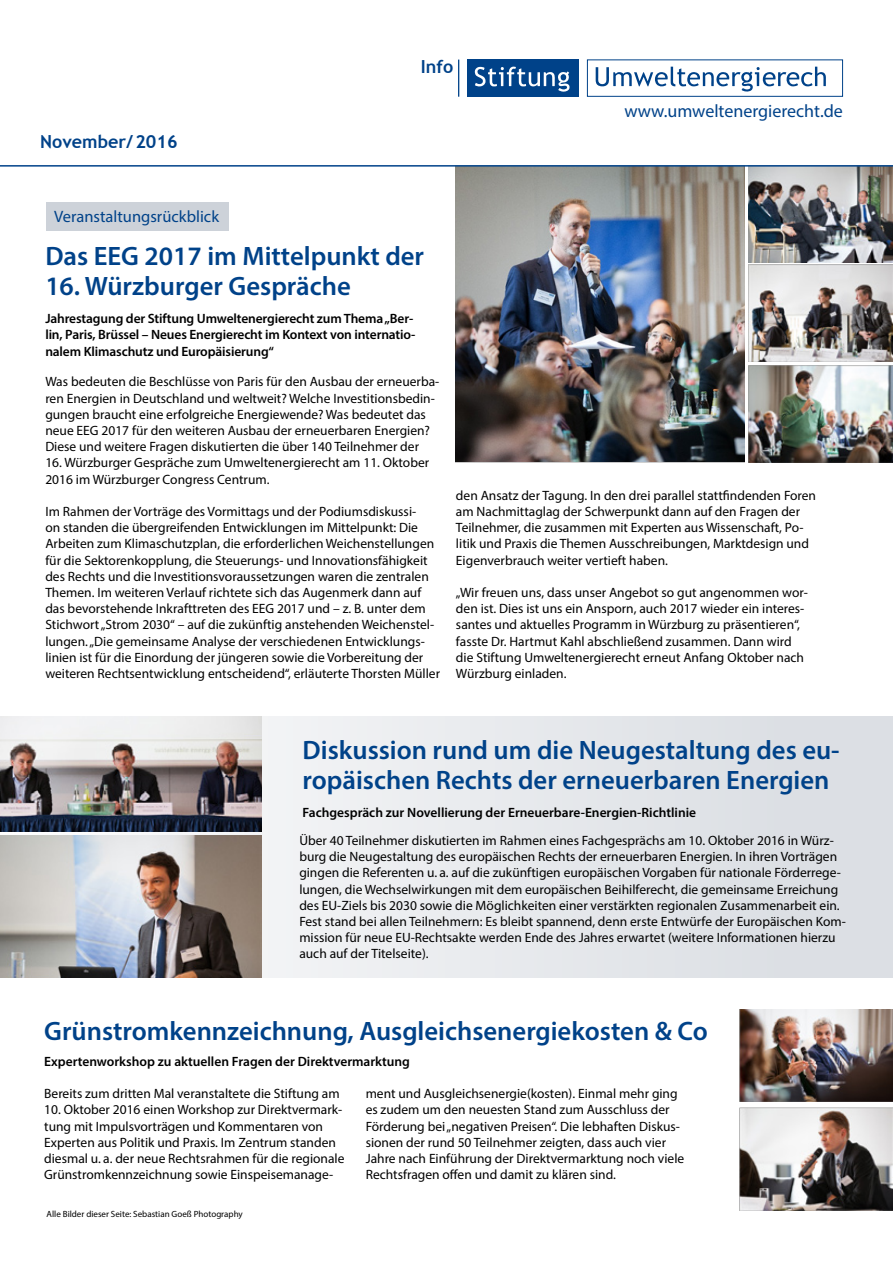
<style>
.page{position:relative;width:893px;height:1263px;background:#fff}
.page>*{position:absolute;margin:0;border:0;box-sizing:border-box;transform-origin:0 0}
.t1{font:600 26.7px/30px "Myriad Pro";color:#004289}
.t2{font:18px "Myriad Pro";color:#004289}
.t3{font:700 18px "Trebuchet MS";color:#004289}
.t4{font:16.5px "Myriad Pro";color:#004289}
.t5{font:13.5px/16.2px "Myriad Pro";color:#000}
.t6{font:600 13.5px/16.2px "Myriad Pro";letter-spacing:-.01em;color:#000}
.t7{font:9px "Myriad Pro";color:#000}
</style>
<div class="page">
<div style="left:0;top:717px;width:893px;height:261px;background:#e5e7eb"></div>
<div style="left:46px;top:202px;width:182px;height:28px;background:#cdd2d9"></div>
<img style="left:740px;top:1010px;width:153px;height:91px">
<img style="left:740px;top:1108px;width:153px;height:102px">
<img style="left:748px;top:167px;width:145px;height:95px">
<img style="left:749px;top:265px;width:144px;height:96px">
<img style="left:749px;top:366px;width:144px;height:96px">
<img style="left:456px;top:167px;width:288px;height:295px">
<img style="left:0;top:717px;width:261px;height:115px">
<img style="left:0;top:836px;width:261px;height:142px">
<div style="left:467px;top:60px;width:112px;height:37px;background:#004289"></div>
<svg style="left:475px;top:67px;width:95px;height:25px"></svg>
<div style="left:587px;top:60px;width:256px;height:37px;border:1px solid #004289"></div>
<svg style="left:596px;top:67px;width:230px;height:25px"></svg>
<hr style="left:458px;top:60px;width:1px;height:37px;background:#004289">
<hr style="left:0;top:165px;width:893px;height:2px;background:#004289">
<h2 class="t3" style="left:40px;top:130px;width:139px">November/ 2016</h2>
<p class="t4" style="left:54px;top:206px;width:166px">Veranstaltungsrückblick</p>
<h2 class="t3" style="left:421px;top:55px;width:34px">Info</h2>
<h1 class="t1" style="left:45px;top:240px;width:380px">Das EEG 2017 im Mittelpunkt der</h1>
<h1 class="t1" style="left:45px;top:270px;width:307px">16. Würzburger Gespräche</h1>
<p class="t6" style="left:45px;top:310px;width:372px">Jahrestagung der Stiftung Umweltenergierecht zum Thema „Ber&shy;lin, Paris, Brüssel – Neues Energierecht im Kontext von internatio&shy;nalem Klimaschutz und Europäisierung“</p>
<h2 class="t2" style="left:624px;top:100px;width:220px">www.umweltenergierecht.de</h2>
<p class="t5" style="left:45px;top:374px;width:396px">Was bedeuten die Beschlüsse von Paris für den Ausbau der erneuerba&shy;ren Energien in Deutschland und weltweit? Welche Investitionsbedin&shy;gungen braucht eine erfolgreiche Energiewende? Was bedeutet das neue EEG 2017 für den weiteren Ausbau der erneuerbaren Energien?<br>Diese und weitere Fragen diskutierten die über 140 Teilnehmer der</p>
<p class="t5" style="left:45px;top:455px;width:385px">16. Würzburger Gespräche zum Umweltenergierecht am 11. Oktober<br>2016 im Würzburger Congress Centrum.</p>
<p class="t5" style="left:45px;top:503px;width:396px">Im Rahmen der Vorträge des Vormittags und der Podiumsdiskussi-<br>on standen die übergreifenden Entwicklungen im Mittelpunkt: Die Arbeiten zum Klimaschutzplan, die erforderlichen Weichenstellungen für die Sektorenkopplung, die Steuerungs- und Innovationsfähigkeit des Rechts und die Investitionsvoraussetzungen waren die zentralen Themen. Im weiteren Verlauf richtete sich das Augenmerk dann auf das bevorstehende Inkrafttreten des EEG 2017 und – z. B. unter dem Stichwort „Strom 2030“ – auf die zukünftig anstehenden Weichenstel&shy;lungen. „Die gemeinsame Analyse der verschiedenen Entwicklungs&shy;linien ist für die Einordung der jüngeren sowie die Vorbereitung der weiteren Rechtsentwicklung entscheidend“, erläuterte Thorsten Müller</p>
<p class="t5" style="left:456px;top:487px;width:362px">den Ansatz der Tagung. In den drei parallel stattfindenden Foren am Nachmittaglag der Schwerpunkt dann auf den Fragen der Teilnehmer, die zusammen mit Experten aus Wissenschaft, Po&shy;litik und Praxis die Themen Ausschreibungen, Marktdesign und Eigenverbrauch weiter vertieft haben.</p>
<p class="t5" style="left:456px;top:584px;width:353px">„Wir freuen uns, dass unser Angebot so gut angenommen wor&shy;den ist. Dies ist uns ein Ansporn, auch 2017 wieder ein interes&shy;santes und aktuelles Programm in Würzburg zu präsentieren“, fasste Dr. Hartmut Kahl abschließend zusammen. Dann wird die Stiftung Umweltenergierecht erneut Anfang Oktober nach Würzburg einladen.</p>
<h1 class="t1" style="left:303px;top:734px;width:539px">Diskussion rund um die Neugestaltung des eu&shy;ropäischen Rechts der erneuerbaren Energien</h1>
<p class="t6" style="left:303px;top:804px;width:395px">Fachgespräch zur Novellierung der Erneuerbare-Energien-Richtlinie</p>
<p class="t5" style="left:299px;top:832px;width:548px">Über 40 Teilnehmer diskutierten im Rahmen eines Fachgesprächs am 10. Oktober 2016 in Würz&shy;burg die Neugestaltung des europäischen Rechts der erneuerbaren Energien. In ihren Vorträgen gingen die Referenten u. a. auf die zukünftigen europäischen Vorgaben für nationale Förderrege&shy;lungen, die Wechselwirkungen mit dem europäischen Beihilferecht, die gemeinsame Erreichung des EU-Ziels bis 2030 sowie die Möglichkeiten einer verstärkten regionalen Zusammenarbeit ein.<br>Fest stand bei allen Teilnehmern: Es bleibt spannend, denn erste Entwürfe der Europäischen Kom&shy;mission für neue EU-Rechtsakte werden Ende des Jahres erwartet (weitere Informationen hierzu auch auf der Titelseite).</p>
<h1 class="t1" style="left:44px;top:1015px;width:665px">Grünstromkennzeichnung, Ausgleichsenergiekosten &amp; Co</h1>
<p class="t6" style="left:44px;top:1052px;width:367px">Expertenworkshop zu aktuellen Fragen der Direktvermarktung</p>
<p class="t5" style="left:44px;top:1085px;width:297px">Bereits zum dritten Mal veranstaltete die Stiftung am</p>
<p class="t5" style="left:44px;top:1101px;width:302px">10. Oktober 2016 einen Workshop zur Direktvermark&shy;tung mit Impulsvorträgen und Kommentaren von Experten aus Politik und Praxis. Im Zentrum standen diesmal u. a. der neue Rechtsrahmen für die regionale Grünstromkennzeichnung sowie Einspeisemanage-</p>
<p class="t7" style="left:47px;top:1208px;width:198px">Alle Bilder dieser Seite: Sebastian Goeß Photography</p>
<p class="t5" style="left:366px;top:1085px;width:320px">ment und Ausgleichsenergie(kosten). Einmal mehr ging es zudem um den neuesten Stand zum Ausschluss der Förderung bei „negativen Preisen“. Die lebhaften Diskus&shy;sionen der rund 50 Teilnehmer zeigten, dass auch vier Jahre nach Einführung der Direktvermarktung noch viele Rechtsfragen offen und damit zu klären sind.</p>
</div>
